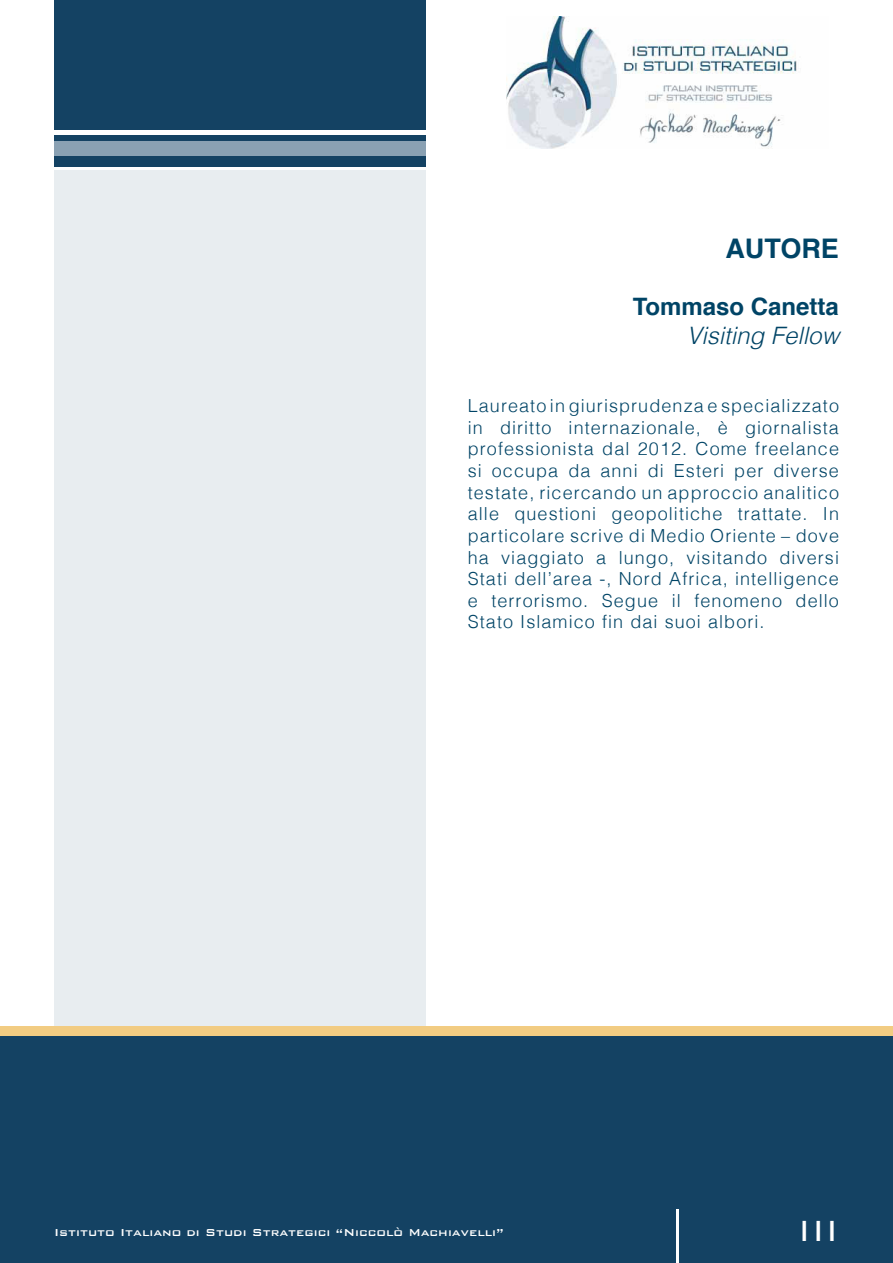
<style>
.page{position:relative;width:893px;height:1263px;background:#fff}
.page>*{position:absolute;margin:0;border:0;box-sizing:border-box;transform-origin:0 0}
.t1{font:300 39px "Bank Gothic";color:#fff}
.t2{font:700 27px "Helvetica";color:#046}
.t3{font:700 24px "Helvetica";color:#046}
.t4{font:italic 300 24px "Helvetica";color:#046}
.t5{font:300 18px/21.6px "Helvetica";letter-spacing:.06em;color:#046;text-align:justify}
.t6{font:500 13.5px "Bank Gothic";color:#fff}
</style>
<div class="page">
<div style="left:54px;top:170px;width:371px;height:907px;background:#e8edf0"></div>
<img style="left:506px;top:16px;width:291px;height:132px">
<div style="left:54px;top:0;width:371px;height:166px;background:#144263"></div>
<div style="left:54px;top:141px;width:371px;height:15px;background:#8aa1b3"></div>
<div style="left:0;top:1032px;width:893px;height:231px;background:#144263"></div>
<hr style="left:54px;top:130px;width:371px;height:4px;background:#fff">
<div style="left:0;top:1026px;width:893px;height:10px;background:#f2cc82"></div>
<hr style="left:677px;top:1210px;width:2px;height:53px;background:#fff">
<p class="t2" style="left:725px;top:226px;width:115px">AUTORE</p>
<p class="t3" style="left:633px;top:287px;width:208px">Tommaso Canetta</p>
<p class="t4" style="left:687px;top:315px;width:154px">Visiting Fellow</p>
<p class="t5" style="left:468px;top:394px;width:373px">Laureato in giurisprudenza e specializzato in diritto internazionale, è giornalista professionista dal 2012. Come freelance si occupa da anni di Esteri per diverse testate, ricercando un approccio analitico alle questioni geopolitiche trattate. In particolare scrive di Medio Oriente – dove ha viaggiato a lungo, visitando diversi Stati dell’area -, Nord Africa, intelligence e terrorismo. Segue il fenomeno dello Stato Islamico fin dai suoi albori.</p>
<p class="t6" style="left:54px;top:1222px;width:451px">Istituto Italiano di Studi Strategici “Niccolò Machiavelli”</p>
<p class="t1" style="left:797px;top:1200px;width:43px">III</p>
</div>
